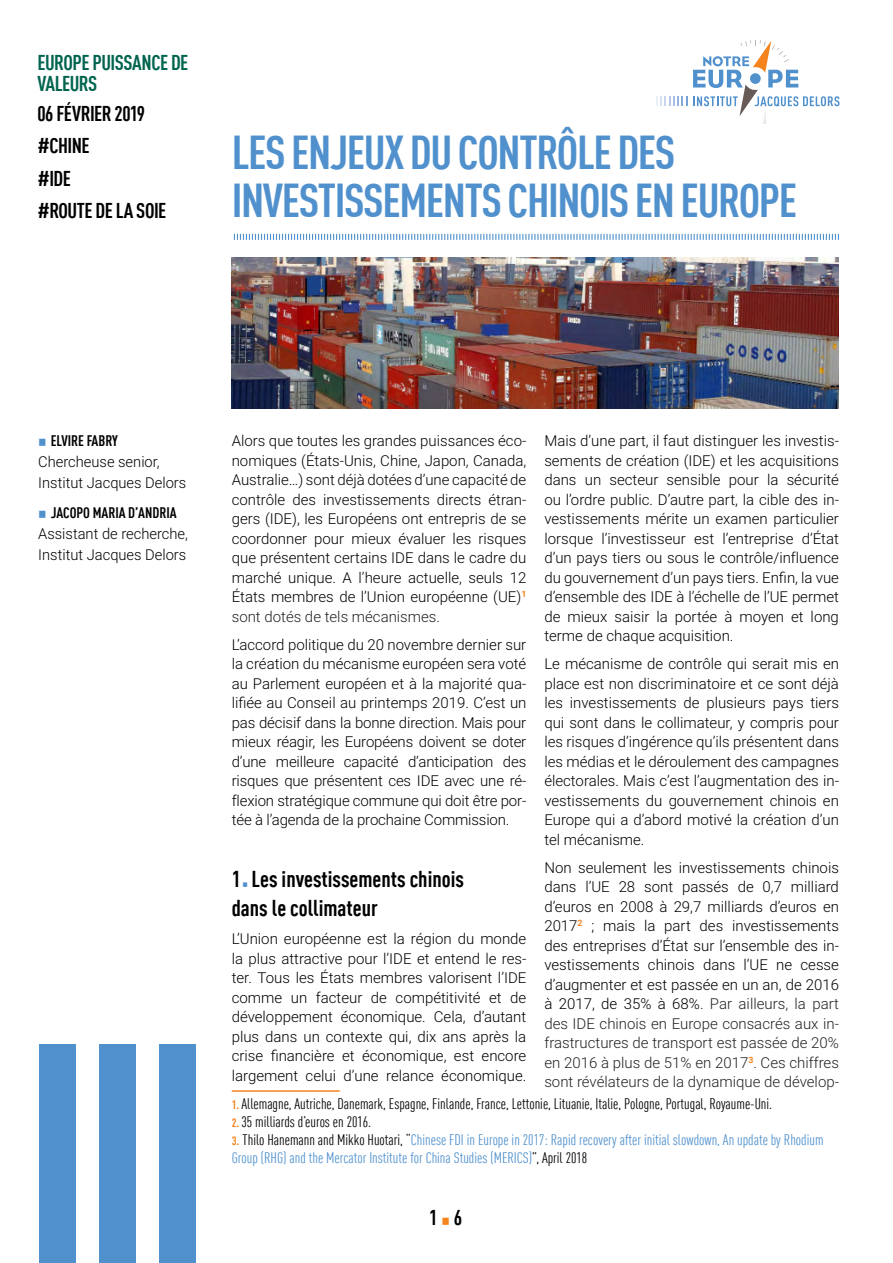
<style>
.page{position:relative;width:893px;height:1263px;background:#fff}
.page>*{position:absolute;margin:0;border:0;box-sizing:border-box;transform-origin:0 0}
.t1{font:700 condensed 46.5px/48px "DIN Offc Pro";letter-spacing:-.03em;color:#5091cd}
.t2{font:700 condensed 22.5px/29px "DIN Offc Pro";color:#000}
.t3{font:700 condensed 21px/32.5px "DIN Offc Pro";letter-spacing:-.025em;color:#000}
.t4{font:700 condensed 21px/21px "DIN Offc Pro";letter-spacing:-.025em;color:#00644f}
.t5{font:300 15px/19.5px "Roboto";color:#000;text-align:justify}
.t6{font:condensed 15px/18px "DIN Offc Pro";color:#5091cd}
.t7{font:condensed 15px "DIN Offc Pro";color:#000}
.t8{font:700 condensed 15px "DIN Offc Pro";color:#000}
.s1{font-family:"DejaVu Serif Condensed";font-weight:400;font-stretch:normal;font-size:14.25px;color:#5091cd}
.s2{color:#222}
.s3{font-family:"DejaVu Serif Condensed";font-weight:400;font-stretch:normal;font-size:9px;color:#5090cd}
.s4{font-weight:700;font-size:12px;color:#f5841f}
.s5{color:#000}
.s6{font-family:"DejaVu Serif Condensed";font-weight:400;font-stretch:normal;font-size:14.25px;color:#f5841f}
</style>
<div class="page">
<div style="left:159px;top:1044px;width:36px;height:219px;background:#5091cd"></div>
<div style="left:99px;top:1044px;width:36px;height:219px;background:#5091cd"></div>
<div style="left:39px;top:1044px;width:36px;height:219px;background:#5091cd"></div>
<svg style="left:656px;top:96px;width:31px;height:10px"></svg>
<svg style="left:693px;top:40px;width:146px;height:76px"></svg>
<svg style="left:233px;top:233px;width:606px;height:7px"></svg>
<img style="left:232px;top:257px;width:607px;height:151px">
<hr style="left:232px;top:1090px;width:108px;height:2px;background:#f5841f">
<h3 class="t4" style="left:38px;top:50px;width:152px">EUROPE PUISSANCE DE<br>VALEURS</h3>
<h3 class="t3" style="left:38px;top:95px;width:130px">06 FÉVRIER 2019 #CHINE<br>#IDE<br>#ROUTE DE LA SOIE</h3>
<h1 class="t1" style="left:232px;top:124px;width:567px">LES ENJEUX DU CONTRÔLE DES<br>INVESTISSEMENTS CHINOIS EN EUROPE</h1>
<p class="t8" style="left:38px;top:430px;width:81px"><span class="s1">▪</span> ELVIRE FABRY</p>
<p class="t5" style="left:38px;top:451px;width:150px;line-height:21px">Chercheuse senior,<br>Institut Jacques Delors</p>
<p class="t8" style="left:38px;top:501px;width:140px"><span class="s1">▪</span> JACOPO MARIA D’ANDRIA</p>
<p class="t5" style="left:38px;top:522px;width:151px;line-height:21px">Assistant de recherche,<br>Institut Jacques Delors</p>
<p class="t5" style="left:544px;top:430px;width:296px">Mais d’une part, il faut distinguer les investis&shy;sements de création (IDE) et les acquisitions dans un secteur sensible pour la sécurité ou l’ordre public. D’autre part, la cible des in&shy;vestissements mérite un examen particulier lorsque l’investisseur est l’entreprise d’État d’un pays tiers ou sous le contrôle/influence du gouvernement d’un pays tiers. Enfin, la vue d’ensemble des IDE à l’échelle de l’UE permet de mieux saisir la portée à moyen et long terme de chaque acquisition.</p>
<p class="t5" style="left:544px;top:653px;width:296px">Le mécanisme de contrôle qui serait mis en place est non discriminatoire et ce sont déjà les investissements de plusieurs pays tiers qui sont dans le collimateur, y compris pour les risques d’ingérence qu’ils présentent dans les médias et le déroulement des campagnes électorales. Mais c’est l’augmentation des in&shy;vestissements du gouvernement chinois en Europe qui a d’abord motivé la création d’un tel mécanisme.</p>
<p class="t5" style="left:544px;top:857px;width:296px">Non seulement les investissements chinois dans l’UE 28 sont passés de 0,7 milliard d’euros en 2008 à 29,7 milliards d’euros en 2017<sup>2</sup> ; mais la part des investissements des entreprises d’État sur l’ensemble des in&shy;vestissements chinois dans l’UE ne cesse d’augmenter et est passée en un an, de 2016 à 2017, de 35% à 68%<span class="s2">. Par ailleurs, la part des IDE chinois en Europe consacrés aux in&shy;frastructures de transport est passée de 20% en 2016 à plus de 51% en 2017</span><sup>3</sup><span class="s2">. Ces chiffres sont révélateurs de la dynamique de dévelop-</span></p>
<p class="t5" style="left:232px;top:430px;width:296px">Alors que toutes les grandes puissances éco&shy;nomiques (États-Unis, Chine, Japon, Canada, Australie…) sont déjà dotées d’une capacité de contrôle des investissements directs étran&shy;gers (IDE), les Européens ont entrepris de se coordonner pour mieux évaluer les risques que présentent certains IDE dans le cadre du marché unique. A l’heure actuelle, seuls 12<br>États membres de l’Union européenne (UE)<sup>1 </sup><span class="s2">sont dotés de tels mécanismes.</span></p>
<p class="t5" style="left:232px;top:634px;width:296px">L’accord politique du 20 novembre dernier sur la création du mécanisme européen sera voté au Parlement européen et à la majorité qua&shy;lifiée au Conseil au printemps 2019. C’est un pas décisif dans la bonne direction. Mais pour mieux réagir, les Européens doivent se doter d’une meilleure capacité d’anticipation des risques que présentent ces IDE avec une ré&shy;flexion stratégique commune qui doit être por&shy;tée à l’agenda de la prochaine Commission.</p>
<h2 class="t2" style="left:232px;top:862px;width:234px">1 <span class="s3">▪</span> Les investissements chinois dans le collimateur</h2>
<p class="t5" style="left:232px;top:928px;width:296px">L’Union européenne est la région du monde la plus attractive pour l’IDE et entend le res&shy;ter. Tous les États membres valorisent l’IDE comme un facteur de compétitivité et de développement économique. Cela, d’autant plus dans un contexte qui, dix ans après la crise financière et économique, est encore largement celui d’une relance économique.</p>
<p class="t7" style="left:232px;top:1093px;width:542px"><span class="s4">1.</span> Allemagne, Autriche, Danemark, Espagne, Finlande, France, Lettonie, Lituanie, Italie, Pologne, Portugal, Royaume-Uni.</p>
<p class="t7" style="left:232px;top:1111px;width:141px"><span class="s4">2.</span> 35 milliards d’euros en 2016.</p>
<p class="t6" style="left:232px;top:1130px;width:593px"><span class="s4">3.</span> <span class="s5">Thilo Hanemann and Mikko Huotari, “</span>Chinese FDI in Europe in 2017: Rapid recovery after initial slowdown, An update by Rhodium<br>Group (RHG) and the Mercator Institute for China Studies (MERICS)<span class="s5">”, April 2018</span></p>
<h3 class="t3" style="left:429px;top:1199px;width:35px">1 <span class="s6">▪</span> 6</h3>
</div>
